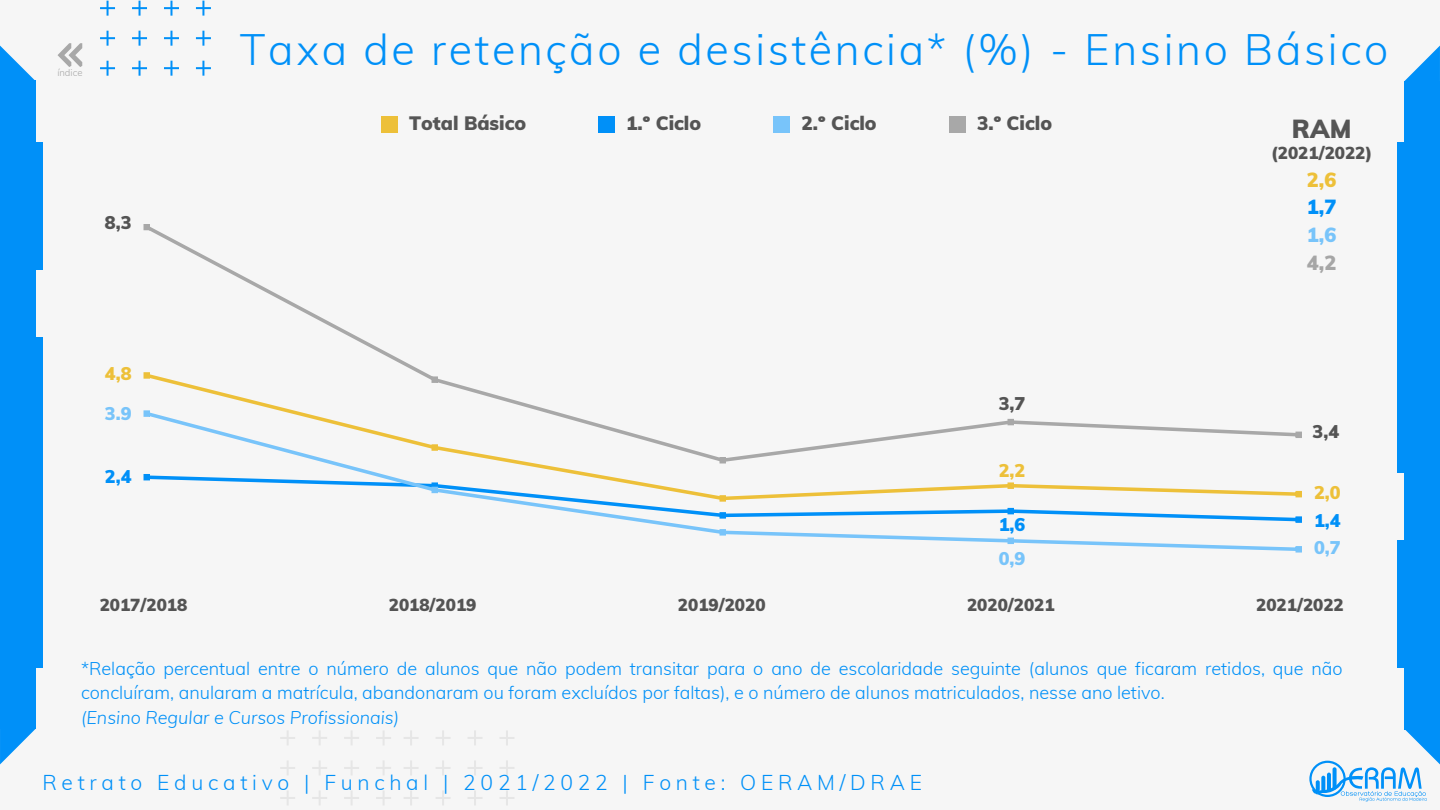
<style>
.page{position:relative;width:1440px;height:810px;background:#f6f6f6}
.page>*{position:absolute;margin:0;border:0;box-sizing:border-box;transform-origin:0 0}
.t1{font:300 43px "Muli";letter-spacing:.06em;color:#0090f8}
.t2{font:900 25.5px "Muli";color:#555}
.t3{font:300 21px "Muli";letter-spacing:.225em;color:#0090f8}
.t4{font:900 20px "Muli";color:#edc039}
.t5{font:900 20px "Muli";color:#0090f8}
.t6{font:900 20px "Muli";color:#78c4fa}
.t7{font:900 20px "Muli";color:#a6a6a6}
.t8{font:900 19px "Muli";color:#545454}
.t9{font:900 19px "Muli";color:#555}
.t10{font:300 18px/24.8px "Muli";color:#0090f8}
.t11{font:italic 300 18px "Muli";color:#0090f8}
.t12{font:900 18px "Muli";color:#545454}
.t13{font:900 18px "Muli";color:#edc039}
.t14{font:900 18px "Muli";color:#78c4fa}
.t15{font:900 18px "Muli";color:#0090f8}
.t16{font:900 17px "Muli";color:#545454}
.t17{font:300 9.5px "Muli";color:#a8a8a8}
</style>
<div class="page">
<div style="left:0;top:81px;width:35px;height:648px;background:#0090f8"></div>
<svg style="left:0;top:46px;width:35px;height:35px"></svg>
<svg style="left:0;top:729px;width:35px;height:35px"></svg>
<div style="left:0;top:337px;width:42px;height:331px;background:#0090f8"></div>
<div style="left:0;top:142px;width:42px;height:128px;background:#0090f8"></div>
<div style="left:1405px;top:81px;width:35px;height:648px;background:#0090f8"></div>
<svg style="left:1405px;top:46px;width:35px;height:35px"></svg>
<div style="left:1398px;top:142px;width:42px;height:331px;background:#0090f8"></div>
<div style="left:1398px;top:540px;width:42px;height:128px;background:#0090f8"></div>
<svg style="left:404px;top:731px;width:110px;height:74px"></svg>
<svg style="left:280px;top:731px;width:111px;height:74px"></svg>
<svg style="left:100px;top:0;width:111px;height:76px"></svg>
<svg style="left:144px;top:224px;width:1158px;height:329px"></svg>
<div style="left:381px;top:117px;width:17px;height:16px;background:#edc039"></div>
<div style="left:598px;top:116px;width:17px;height:17px;background:#0090f8"></div>
<div style="left:774px;top:116px;width:16px;height:17px;background:#78c4fa"></div>
<div style="left:949px;top:116px;width:17px;height:17px;background:#a8a8a8"></div>
<svg style="left:1309px;top:729px;width:131px;height:73px"></svg>
<svg style="left:58px;top:43px;width:24px;height:24px"></svg>
<p class="t17" style="left:57px;top:66px;width:27px">índice</p>
<p class="t12" style="left:105px;top:211px;width:28px">8,3</p>
<p class="t1" style="left:240px;top:22px;width:1150px">Taxa de retenção e desistência* (%) - Ensino Básico</p>
<p class="t9" style="left:409px;top:111px;width:119px">Total Básico</p>
<p class="t8" style="left:626px;top:111px;width:77px">1.º Ciclo</p>
<p class="t8" style="left:802px;top:111px;width:77px">2.º Ciclo</p>
<p class="t8" style="left:977px;top:111px;width:77px">3.º Ciclo</p>
<p class="t2" style="left:1292px;top:112px;width:61px">RAM</p>
<p class="t4" style="left:1307px;top:166px;width:31px">2,6</p>
<p class="t5" style="left:1307px;top:194px;width:31px">1,7</p>
<p class="t6" style="left:1307px;top:222px;width:31px">1,6</p>
<p class="t7" style="left:1307px;top:250px;width:31px">4,2</p>
<p class="t16" style="left:1271px;top:142px;width:103px">(2021/2022)</p>
<p class="t13" style="left:105px;top:361px;width:28px">4,8</p>
<p class="t14" style="left:105px;top:401px;width:28px">3.9</p>
<p class="t15" style="left:105px;top:465px;width:28px">2,4</p>
<p class="t12" style="left:999px;top:392px;width:28px">3,7</p>
<p class="t13" style="left:999px;top:459px;width:28px">2,2</p>
<p class="t15" style="left:999px;top:513px;width:28px">1,6</p>
<p class="t14" style="left:999px;top:547px;width:28px">0,9</p>
<p class="t12" style="left:1313px;top:420px;width:28px">3,4</p>
<p class="t13" style="left:1314px;top:481px;width:28px">2,0</p>
<p class="t15" style="left:1314px;top:509px;width:28px">1,4</p>
<p class="t14" style="left:1314px;top:536px;width:28px">0,7</p>
<p class="t16" style="left:100px;top:593px;width:89px">2017/2018</p>
<p class="t16" style="left:389px;top:593px;width:89px">2018/2019</p>
<p class="t16" style="left:678px;top:593px;width:89px">2019/2020</p>
<p class="t16" style="left:967px;top:593px;width:89px">2020/2021</p>
<p class="t16" style="left:1256px;top:593px;width:89px">2021/2022</p>
<p class="t10" style="left:81px;top:655px;width:1263px">*Relação percentual entre o número de alunos que não podem transitar para o ano de escolaridade seguinte (alunos que ficaram retidos, que não concluíram, anularam a matrícula, abandonaram ou foram excluídos por faltas), e o número de alunos matriculados, nesse ano letivo.</p>
<p class="t11" style="left:81px;top:706px;width:320px">(Ensino Regular e Cursos Profissionais)</p>
<p class="t3" style="left:42px;top:769px;width:881px">Retrato Educativo | Funchal | 2021/2022 | Fonte: OERAM/DRAE</p>
</div>
